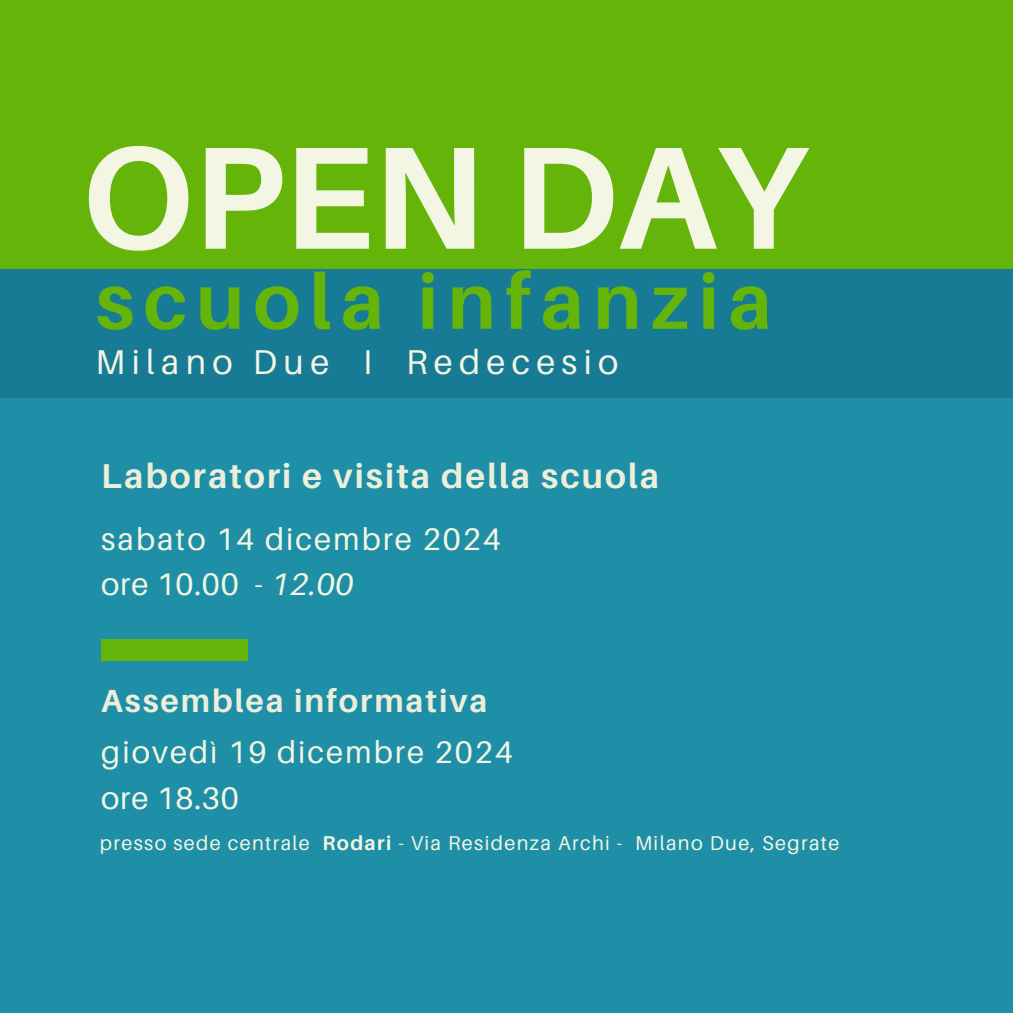
<style>
.page{position:relative;width:1013px;height:1013px;background:#fff}
.page>*{position:absolute;margin:0;border:0;box-sizing:border-box;transform-origin:0 0}
.t1{font:700 146px "Aileron";letter-spacing:-.005em;color:#f2f6e2}
.t2{font:700 77.75px "Aileron";letter-spacing:.115em;color:#64b409}
.t3{font:700 34.5px "Aileron";letter-spacing:.06em;color:#ebefda}
.t4{font:34.38px "Aileron";letter-spacing:.185em;color:#f2f6e2}
.t5{font:700 32px "Aileron";letter-spacing:.06em;color:#ebefda}
.t6{font:31.12px "Aileron";letter-spacing:.065em;color:#f2f6e2}
.t7{font:20px "Aileron";letter-spacing:.065em;color:#f2f6e2}
.s1{font-style:italic}
.s2{font-weight:700}
</style>
<div class="page">
<div style="left:0;top:0;width:1012px;height:1012px;background:#1f8fa7"></div>
<div style="left:0;top:268px;width:1012px;height:130px;background:#187b95"></div>
<div style="left:0;top:0;width:1012px;height:268px;background:#64b409"></div>
<div style="left:101px;top:639px;width:147px;height:21px;background:#64b409"></div>
<h1 class="t1" style="left:81px;top:107px;width:727px">OPEN DAY</h1>
<h2 class="t2" style="left:96px;top:253px;width:678px">scuola infanzia</h2>
<h4 class="t4" style="left:96px;top:340px;width:524px">Milano Due I Redecesio</h4>
<h4 class="t3" style="left:101px;top:454px;width:559px">Laboratori e visita della scuola</h4>
<h3 class="t6" style="left:101px;top:519px;width:401px">sabato 14 dicembre 2024</h3>
<p class="t6" style="left:101px;top:564px;width:254px">ore 10.00 - <span class="s1">12.00</span></p>
<p class="t5" style="left:101px;top:681px;width:387px">Assemblea informativa</p>
<h4 class="t6" style="left:101px;top:733px;width:413px">giovedì 19 dicembre 2024</h4>
<p class="t6" style="left:101px;top:779px;width:139px">ore 18.30</p>
<h3 class="t7" style="left:100px;top:831px;width:741px">presso sede centrale <span class="s2">Rodari</span> - Via Residenza Archi - Milano Due, Segrate</h3>
</div>
